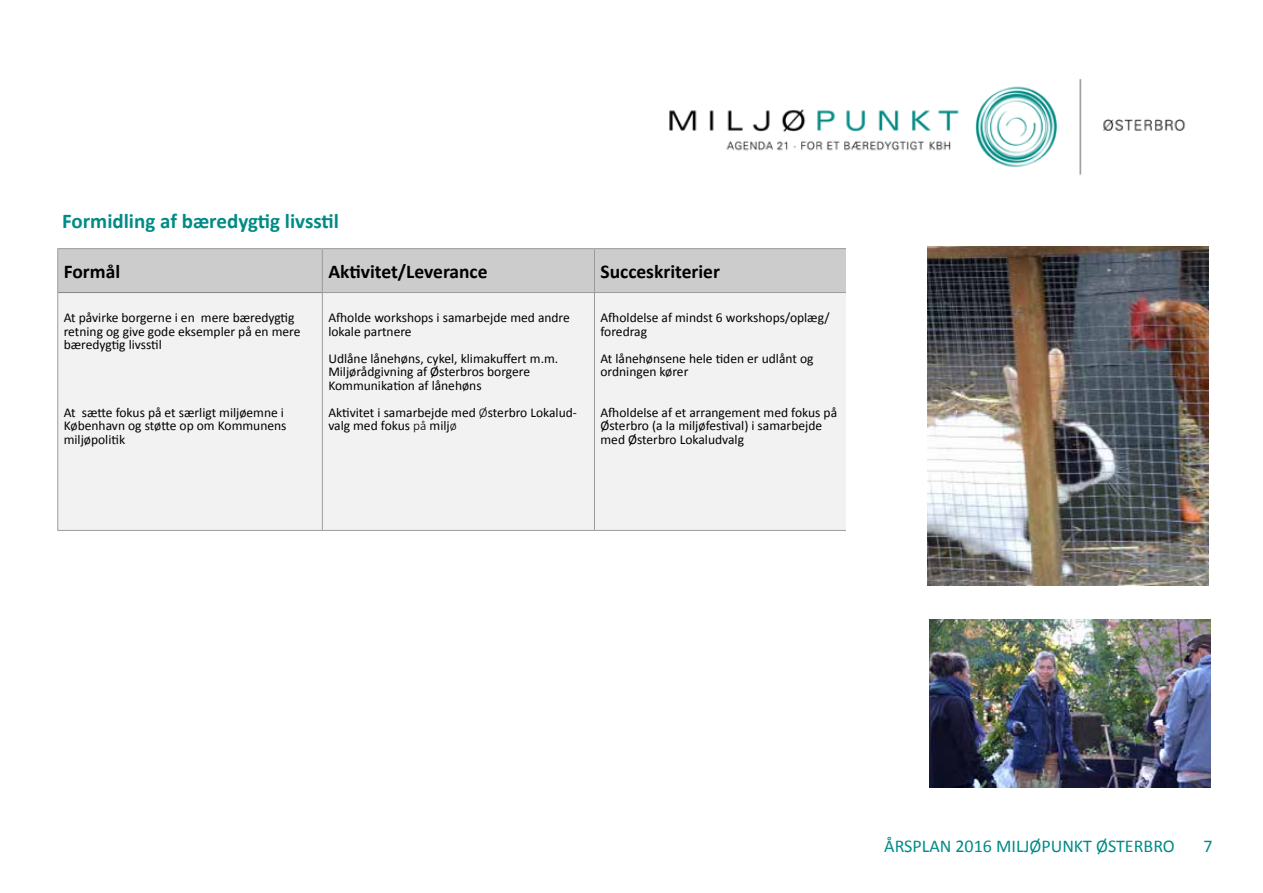
<style>
.page{position:relative;width:1263px;height:893px;background:#fff}
.page>*{position:absolute;margin:0;border:0;box-sizing:border-box;transform-origin:0 0}
.t1{font:700 21px "Calibri";color:#018b86}
.t2{font:700 19.5px "Calibri";color:#000}
.t3{font:18px "Calibri";color:#008b86}
.t4{font:13.5px/13.5px "Calibri";color:#000}
.s1{font-weight:300}
</style>
<div class="page">
<img style="left:669px;top:79px;width:517px;height:96px">
<div style="left:58px;top:249px;width:788px;height:43px;background:#ccc"></div>
<div style="left:58px;top:293px;width:788px;height:237px;background:#f2f2f2"></div>
<hr style="left:57px;top:248px;width:265px;height:1px;background:#9b9b9a">
<hr style="left:57px;top:249px;width:1px;height:44px;background:#9b9b9a">
<hr style="left:322px;top:248px;width:272px;height:1px;background:#9b9b9a">
<hr style="left:322px;top:249px;width:1px;height:43px;background:#9b9b9a">
<hr style="left:594px;top:248px;width:255px;height:1px;background:#9b9b9a">
<hr style="left:594px;top:249px;width:1px;height:43px;background:#9b9b9a">
<hr style="left:57px;top:293px;width:1px;height:237px;background:#9b9b9a">
<hr style="left:322px;top:292px;width:272px;height:1px;background:#9b9b9a">
<hr style="left:322px;top:293px;width:1px;height:237px;background:#9b9b9a">
<hr style="left:594px;top:292px;width:255px;height:1px;background:#9b9b9a">
<hr style="left:594px;top:293px;width:1px;height:237px;background:#9b9b9a">
<hr style="left:57px;top:530px;width:265px;height:1px;background:#9b9b9a">
<hr style="left:322px;top:530px;width:272px;height:1px;background:#9b9b9a">
<hr style="left:594px;top:530px;width:255px;height:1px;background:#9b9b9a">
<hr style="left:58px;top:292px;width:264px;height:1px;background:#838382">
<img style="left:928px;top:246px;width:281px;height:339px">
<img style="left:929px;top:620px;width:282px;height:167px">
<h1 class="t1" style="left:62px;top:208px;width:278px">Formidling af bæredygtig livsstil</h1>
<h2 class="t2" style="left:64px;top:259px;width:58px">Formål</h2>
<h2 class="t2" style="left:328px;top:259px;width:161px">Aktivitet/Leverance</h2>
<h2 class="t2" style="left:600px;top:259px;width:121px">Succeskriterier</h2>
<p class="t4" style="left:64px;top:311px;width:238px">At påvirke borgerne i en mere bæredygtig retning og give gode eksempler på en mere bæredygtig livsstil</p>
<p class="t4" style="left:600px;top:311px;width:231px">Afholdelse af mindst 6 workshops/oplæg/ foredrag</p>
<p class="t4" style="left:600px;top:351px;width:215px">At lånehønsene hele tiden er udlånt og ordningen kører</p>
<p class="t4" style="left:600px;top:405px;width:238px">Afholdelse af et arrangement med fokus på<br>Østerbro (a la miljøfestival) i samarbejde med Østerbro Lokaludvalg</p>
<p class="t4" style="left:328px;top:311px;width:243px">Afholde workshops i samarbejde med andre lokale partnere</p>
<p class="t4" style="left:328px;top:351px;width:231px">Udlåne lånehøns, cykel, klimakuffert m.m.<br>Miljørådgivning af Østerbros borgere<br>Kommunikation af lånehøns</p>
<p class="t4" style="left:328px;top:405px;width:250px">Aktivitet i samarbejde med <span class="s1">Ø</span>sterbro Lokalud&shy;valg med fokus <span class="s1">på</span> milj<span class="s1">ø</span></p>
<p class="t4" style="left:64px;top:405px;width:224px">At sætte fokus på et særligt miljøemne i<br>København og støtte op om Kommunens miljøpolitik</p>
<h3 class="t3" style="left:884px;top:835px;width:292px">ÅRSPLAN 2016 MILJØPUNKT ØSTERBRO</h3>
<h3 class="t3" style="left:1203px;top:835px;width:11px">7</h3>
</div>
